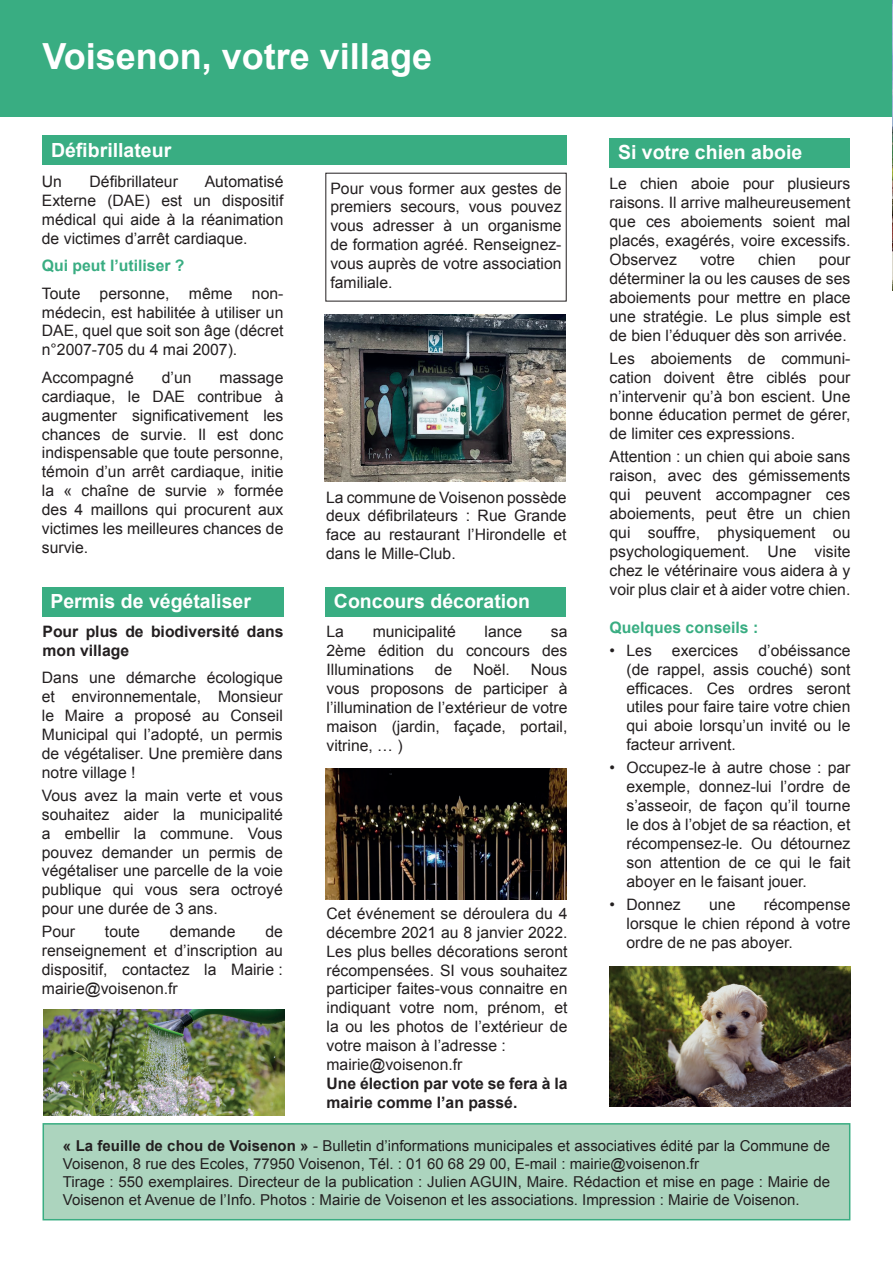
<style>
.page{position:relative;width:893px;height:1263px;background:#fff}
.page>*{position:absolute;margin:0;border:0;box-sizing:border-box;transform-origin:0 0}
.t1{font:700 36px "Arial";color:#fff}
.t2{font:700 19.5px "Arial";color:#fff}
.t3{font:15.75px/18.9px "Arial";color:#231f20;text-align:justify}
.t4{font:700 15.75px/18.9px "Arial";color:#231f20}
.t5{font:700 15.75px "Arial";color:#39ad82}
.t6{font:15px/18px "Arial";color:#231f20}
.s1{font-weight:700}
</style>
<div class="page">
<div style="left:43px;top:1123px;width:807px;height:97px;background:#acd4be;border:2px solid #39ad82"></div>
<div style="left:0;top:0;width:893px;height:117px;background:#39ad82"></div>
<svg style="left:892px;top:0;width:1px;height:291px"></svg>
<div style="left:43px;top:135px;width:524px;height:30px;background:#39ad82"></div>
<div style="left:42px;top:587px;width:241px;height:30px;background:#39ad82"></div>
<img style="left:324px;top:314px;width:242px;height:168px">
<div style="left:325px;top:587px;width:241px;height:30px;background:#39ad82"></div>
<img style="left:44px;top:1009px;width:241px;height:107px">
<div style="left:609px;top:138px;width:241px;height:30px;background:#39ad82"></div>
<img style="left:609px;top:967px;width:242px;height:140px">
<img style="left:326px;top:768px;width:241px;height:131px">
<h1 class="t1" style="left:43px;top:32px;width:391px">Voisenon, votre village</h1>
<p class="t2" style="left:51px;top:137px;width:122px">Défibrillateur</p>
<p class="t3" style="left:42px;top:172px;width:22px">Un</p>
<p class="t3" style="left:90px;top:172px;width:90px">Défibrillateur</p>
<p class="t3" style="left:42px;top:172px;width:243px;text-indent:163px">Automatisé Externe (DAE) est un dispositif médical qui aide à la réanimation de victimes d’arrêt cardiaque.</p>
<p class="t5" style="left:42px;top:255px;width:144px">Qui peut l’utiliser ?</p>
<p class="t3" style="left:42px;top:284px;width:243px">Toute personne, même non&shy;médecin, est habilitée à utiliser un DAE, quel que soit son âge (décret n°2007-705 du 4 mai 2007).</p>
<p class="t3" style="left:42px;top:368px;width:93px">Accompagné</p>
<p class="t3" style="left:162px;top:368px;width:31px">d’un</p>
<p class="t3" style="left:42px;top:368px;width:243px;text-indent:178px">massage cardiaque, le DAE contribue à augmenter significativement les chances de survie. Il est donc indispensable que toute personne, témoin d’un arrêt cardiaque, initie la « chaîne de survie » formée des 4 maillons qui procurent aux victimes les meilleures chances de survie.</p>
<p class="t2" style="left:50px;top:589px;width:202px">Permis de végétaliser</p>
<p class="t4" style="left:43px;top:622px;width:242px">Pour plus de biodiversité dans mon village</p>
<p class="t3" style="left:42px;top:668px;width:242px">Dans une démarche écologique et environnementale, Monsieur le Maire a proposé au Conseil Municipal qui l’adopté, un permis de végétaliser. Une première dans notre village !</p>
<p class="t3" style="left:42px;top:786px;width:242px">Vous avez la main verte et vous souhaitez aider la municipalité a embellir la commune. Vous pouvez demander un permis de végétaliser une parcelle de la voie publique qui vous sera octroyé pour une durée de 3 ans.</p>
<p class="t3" style="left:42px;top:923px;width:35px">Pour</p>
<p class="t3" style="left:105px;top:923px;width:37px">toute</p>
<p class="t3" style="left:170px;top:923px;width:67px">demande</p>
<p class="t3" style="left:42px;top:923px;width:242px;text-indent:223px">de renseignement et d’inscription au dispositif, contactez la Mairie : mairie@voisenon.fr</p>
<p class="t3" style="left:330px;top:179px;width:233px">Pour vous former aux gestes de premiers secours, vous pouvez vous adresser à un organisme de formation agréé. Renseignez&shy;vous auprès de votre association familiale.</p>
<p class="t3" style="left:326px;top:488px;width:242px">La commune de Voisenon possède deux défibrilateurs : Rue Grande face au restaurant l’Hirondelle et dans le Mille-Club.</p>
<p class="t2" style="left:334px;top:588px;width:198px">Concours décoration</p>
<p class="t3" style="left:327px;top:622px;width:19px">La</p>
<p class="t3" style="left:373px;top:622px;width:85px">municipalité</p>
<p class="t3" style="left:485px;top:622px;width:39px">lance</p>
<p class="t3" style="left:327px;top:622px;width:242px;text-indent:224px">sa 2ème édition du concours des Illuminations</p>
<p class="t3" style="left:435px;top:660px;width:19px">de</p>
<p class="t3" style="left:473px;top:660px;width:38px">Noël.</p>
<p class="t3" style="left:327px;top:660px;width:242px;text-indent:204px">Nous vous proposons de participer à l’illumination de l’extérieur de votre maison (jardin, façade, portail, vitrine, … )</p>
<p class="t3" style="left:327px;top:904px;width:242px;text-align:left">Cet événement se déroulera du 4 décembre 2021 au 8 janvier 2022.<br>Les plus belles décorations seront récompensées. SI vous souhaitez participer faites-vous connaitre en indiquant votre nom, prénom, et la ou les photos de l’extérieur de votre maison à l’adresse : mairie@voisenon.fr</p>
<p class="t4" style="left:327px;top:1074px;width:242px">Une élection par vote se fera à la mairie comme l’an passé.</p>
<p class="t2" style="left:618px;top:139px;width:186px">Si votre chien aboie</p>
<p class="t3" style="left:609px;top:175px;width:242px">Le chien aboie pour plusieurs raisons. Il arrive malheureusement que ces aboiements soient mal placés, exagérés, voire excessifs.<br>Observez</p>
<p class="t3" style="left:700px;top:250px;width:37px">votre</p>
<p class="t3" style="left:758px;top:250px;width:39px">chien</p>
<p class="t3" style="left:609px;top:250px;width:242px;text-indent:209px">pour déterminer la ou les causes de ses aboiements pour mettre en place une stratégie. Le plus simple est de bien l’éduquer dès son arrivée.</p>
<p class="t3" style="left:609px;top:349px;width:242px">Les aboiements de communi&shy;cation doivent être ciblés pour n’intervenir qu’à bon escient. Une bonne éducation permet de gérer, de limiter ces expressions.</p>
<p class="t3" style="left:609px;top:448px;width:242px">Attention : un chien qui aboie sans raison, avec des gémissements qui peuvent accompagner ces aboiements, peut être un chien qui souffre, physiquement ou psychologiquement. Une visite chez le vétérinaire vous aidera à y voir plus clair et à aider votre chien.</p>
<p class="t5" style="left:609px;top:617px;width:150px">Quelques conseils :</p>
<p class="t3" style="left:609px;top:641px;width:44px">• Les</p>
<p class="t3" style="left:672px;top:641px;width:68px">exercices</p>
<p class="t3" style="left:626px;top:641px;width:225px;text-indent:132px">d’obéissance (de rappel, assis couché) sont efficaces. Ces ordres seront utiles pour faire taire votre chien qui aboie lorsqu’un invité ou le facteur arrivent.</p>
<p class="t3" style="left:626px;top:759px;width:225px;text-indent:-17px">• Occupez-le à autre chose : par exemple, donnez-lui l’ordre de s’asseoir, de façon qu’il tourne le dos à l’objet de sa réaction, et récompensez-le. Ou détournez son attention de ce qui le fait aboyer en le faisant jouer.</p>
<p class="t3" style="left:609px;top:895px;width:73px">• Donnez</p>
<p class="t3" style="left:709px;top:895px;width:28px">une</p>
<p class="t3" style="left:626px;top:895px;width:225px;text-indent:137px">récompense lorsque le chien répond à votre ordre de ne pas aboyer.</p>
<p class="t6" style="left:63px;top:1137px;width:769px"><span class="s1">« La feuille de chou de Voisenon »</span> - Bulletin d’informations municipales et associatives édité par la Commune de Voisenon, 8 rue des Ecoles, 77950 Voisenon, Tél. : 01 60 68 29 00, E-mail : mairie@voisenon.fr<br>Tirage : 550 exemplaires. Directeur de la publication : Julien AGUIN, Maire. Rédaction et mise en page : Mairie de Voisenon et Avenue de l’Info. Photos : Mairie de Voisenon et les associations. Impression : Mairie de Voisenon.</p>
</div>
